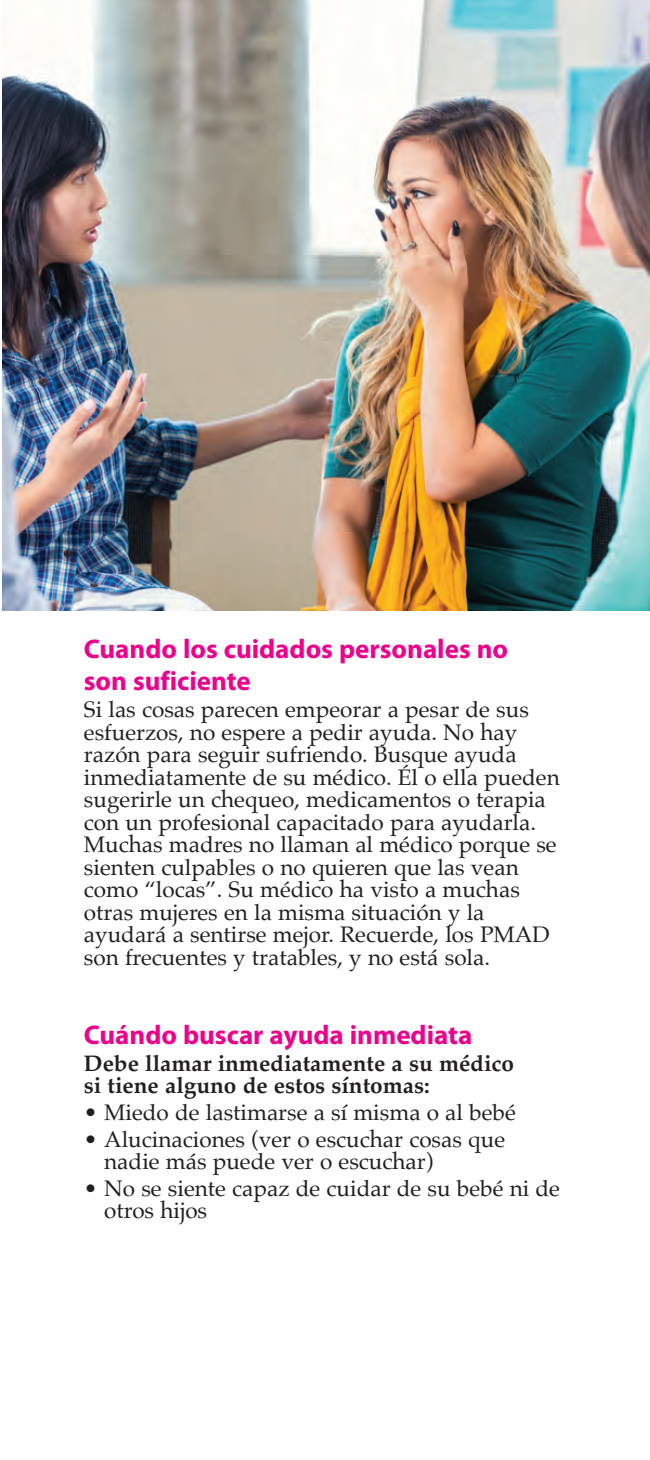
<style>
.page{position:relative;width:650px;height:1460px;background:#fff}
.page>*{position:absolute;margin:0;border:0;box-sizing:border-box;transform-origin:0 0}
.head{font:700 27px/32.4px "Myriad Pro";color:#ed028c}
.text_no_indent{font:22.5px/22.5px "Palatino";color:#231f20}
.bullets{font:22.5px/22.5px "Palatino";color:#231f20}
.Subhead{font:700 22.5px/22.5px "Palatino";color:#231f20}
</style>
<div class="page">
<img style="left:3px;top:0;width:646px;height:610px">
<p class="head" style="left:84px;top:631px;width:425px">Cuando los cuidados personales no son suficiente</p>
<p class="text_no_indent" style="left:84px;top:698px;width:477px">Si las cosas parecen empeorar a pesar de sus esfuerzos, no espere a pedir ayuda. No hay razón para seguir sufriendo. Busque ayuda inmediatamente de su médico. Él o ella pueden sugerirle un chequeo, medicamentos o terapia con un profesional capacitado para ayudarla.<br>Muchas madres no llaman al médico porque se sienten culpables o no quieren que las vean como “locas”. Su médico ha visto a muchas otras mujeres en la misma situación y la ayudará a sentirse mejor. Recuerde, los PMAD son frecuentes y tratables, y no está sola.</p>
<p class="head" style="left:84px;top:1018px;width:389px">Cuándo buscar ayuda inmediata</p>
<p class="Subhead" style="left:84px;top:1051px;width:431px">Debe llamar inmediatamente a su médico si tiene alguno de estos síntomas:</p>
<p class="bullets" style="left:84px;top:1100px;width:433px">• Miedo de lastimarse a sí misma o al bebé</p>
<p class="bullets" style="left:104px;top:1127px;width:402px;text-indent:-20px">• Alucinaciones (ver o escuchar cosas que nadie más puede ver o escuchar)</p>
<p class="bullets" style="left:104px;top:1176px;width:457px;text-indent:-20px">• No se siente capaz de cuidar de su bebé ni de otros hijos</p>
</div>
